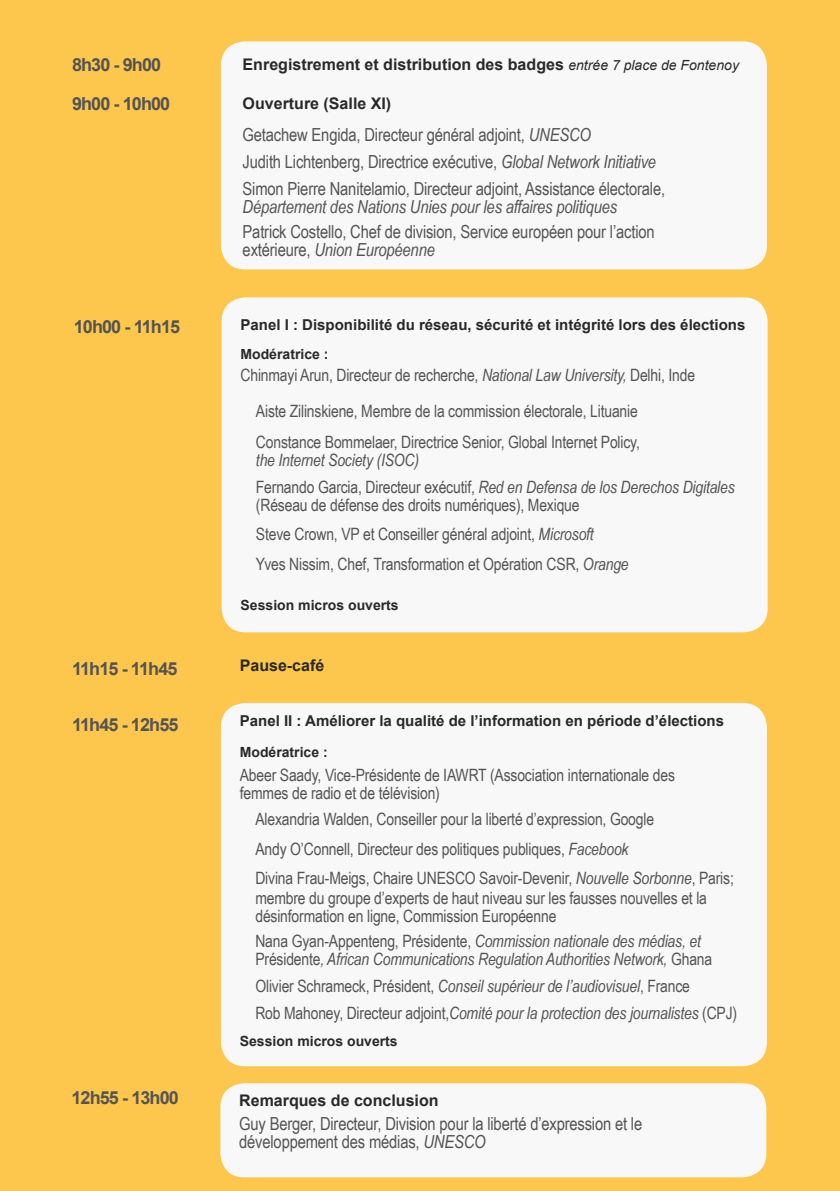
<style>
.page{position:relative;width:840px;height:1191px;background:#fff}
.page>*{position:absolute;margin:0;border:0;box-sizing:border-box;transform-origin:0 0}
.t1{font:18px/27px "Arial Narrow";letter-spacing:-.01em;color:#545454}
.t2{font:700 18px/38.6px "Arial";letter-spacing:-.05em;color:#545454}
.t3{font:italic 18px "Arial Narrow";letter-spacing:-.01em;color:#545454}
.t4{font:17px/18px "Arial Narrow";letter-spacing:-.01em;color:#545454}
.t5{font:italic 17px/18px "Arial Narrow";letter-spacing:-.01em;color:#545454}
.t6{font:700 16px "Arial";color:#292929}
.t7{font:700 15px "Arial";color:#292929}
.t8{font:700 14px "Arial";color:#292929}
.s1{font-weight:400;font-style:italic;font-size:14px}
.s2{font-style:italic}
.s3{font-style:normal}
</style>
<div class="page">
<div style="left:0;top:0;width:839px;height:1191px;background:#fdc74d"></div>
<div style="left:221px;top:297px;width:546px;height:335px;background:#f8f8f9;border-radius:24px"></div>
<div style="left:221px;top:41px;width:545px;height:228px;background:#f8f8f9;border-radius:24px"></div>
<div style="left:221px;top:703px;width:545px;height:363px;background:#f8f8f9;border-radius:24px"></div>
<div style="left:220px;top:1083px;width:545px;height:94px;background:#f8f8f9;border-radius:24px"></div>
<p class="t2" style="left:72px;top:46px;width:100px">8h30 - 9h00<br>9h00 - 10h00</p>
<p class="t6" style="left:242px;top:53px;width:497px">Enregistrement et distribution des badges <span class="s1">entrée 7 place de Fontenoy</span></p>
<p class="t6" style="left:242px;top:92px;width:150px">Ouverture (Salle XI)</p>
<p class="t1" style="left:242px;top:120px;width:424px">Getachew Engida, Directeur général adjoint, <span class="s2">UNESCO<br></span>Judith Lichtenberg, Directrice exécutive, <span class="s2">Global Network Initiative<br></span>Simon Pierre Nanitelamio, Directeur adjoint, Assistance électorale,</p>
<p class="t3" style="left:242px;top:194px;width:376px">Département des Nations Unies pour les affaires politiques</p>
<p class="t1" style="left:242px;top:222px;width:413px;line-height:18px">Patrick Costello, Chef de division, Service européen pour l’action extérieure, <span class="s2">Union Européenne</span></p>
<p class="t2" style="left:74px;top:308px;width:108px">10h00 - 11h15</p>
<p class="t7" style="left:240px;top:314px;width:506px">Panel I : Disponibilité du réseau, sécurité et intégrité lors des élections</p>
<p class="t8" style="left:240px;top:344px;width:89px">Modératrice :</p>
<p class="t4" style="left:240px;top:365px;width:456px">Chinmayi Arun, Directeur de recherche, <span class="s2">National Law University,</span> Delhi, Inde</p>
<p class="t4" style="left:256px;top:401px;width:383px">Aiste Zilinskiene, Membre de la commission électorale, Lituanie</p>
<p class="t4" style="left:256px;top:432px;width:385px">Constance Bommelaer, Directrice Senior, Global Internet Policy,</p>
<p class="t5" style="left:256px;top:450px;width:164px">the Internet Society (ISOC)</p>
<p class="t4" style="left:256px;top:477px;width:480px">Fernando Garcia, Directeur exécutif, <span class="s2">Red en Defensa de los Derechos Digitales </span>(Réseau de défense des droits numériques), Mexique</p>
<p class="t4" style="left:256px;top:519px;width:374px;line-height:29.8px">Steve Crown, VP et Conseiller général adjoint, <span class="s2">Microsoft<br></span>Yves Nissim, Chef, Transformation et Opération CSR, <span class="s2">Orange</span></p>
<p class="t8" style="left:240px;top:595px;width:159px">Session micros ouverts</p>
<p class="t2" style="left:72px;top:649px;width:107px">11h15 - 11h45</p>
<p class="t6" style="left:240px;top:654px;width:86px">Pause-café</p>
<p class="t2" style="left:72px;top:705px;width:108px">11h45 - 12h55</p>
<p class="t7" style="left:240px;top:710px;width:485px">Panel II : Améliorer la qualité de l’information en période d’élections</p>
<p class="t8" style="left:240px;top:742px;width:89px">Modératrice :</p>
<p class="t4" style="left:240px;top:765px;width:436px">Abeer Saady, Vice-Présidente de IAWRT (Association internationale des femmes de radio et de télévision)</p>
<p class="t4" style="left:255px;top:803px;width:479px;line-height:29.6px">Alexandria Walden, Conseiller pour la liberté d’expression, Google<br>Andy O’Connell, Directeur des politiques publiques, <span class="s2">Facebook<br></span>Divina Frau-Meigs, Chaire UNESCO Savoir-Devenir, <span class="s2">Nouvelle Sorbonne</span>, Paris;</p>
<p class="t4" style="left:255px;top:888px;width:453px">membre du groupe d’experts de haut niveau sur les fausses nouvelles et la désinformation en ligne, Commission Européenne</p>
<p class="t5" style="left:255px;top:931px;width:458px"><span class="s3">Nana Gyan-Appenteng, Présidente,</span> Commission nationale des médias, et<br><span class="s3">Présidente</span>, African Communications Regulation Authorities Network, <span class="s3">Ghana</span></p>
<p class="t5" style="left:255px;top:972px;width:483px;line-height:27px"><span class="s3">Olivier Schrameck, Président,</span> Conseil supérieur de l’audiovisuel<span class="s3">, France<br>Rob Mahoney, Directeur adjoint,</span>Comité pour la protection des journalistes <span class="s3">(CPJ)</span></p>
<p class="t8" style="left:240px;top:1031px;width:159px">Session micros ouverts</p>
<p class="t2" style="left:71px;top:1078px;width:109px">12h55 - 13h00</p>
<p class="t6" style="left:239px;top:1088px;width:201px">Remarques de conclusion</p>
<p class="t1" style="left:239px;top:1114px;width:404px;line-height:18px">Guy Berger, Directeur, Division pour la liberté d’expression et le développement des médias, <span class="s2">UNESCO</span></p>
</div>
